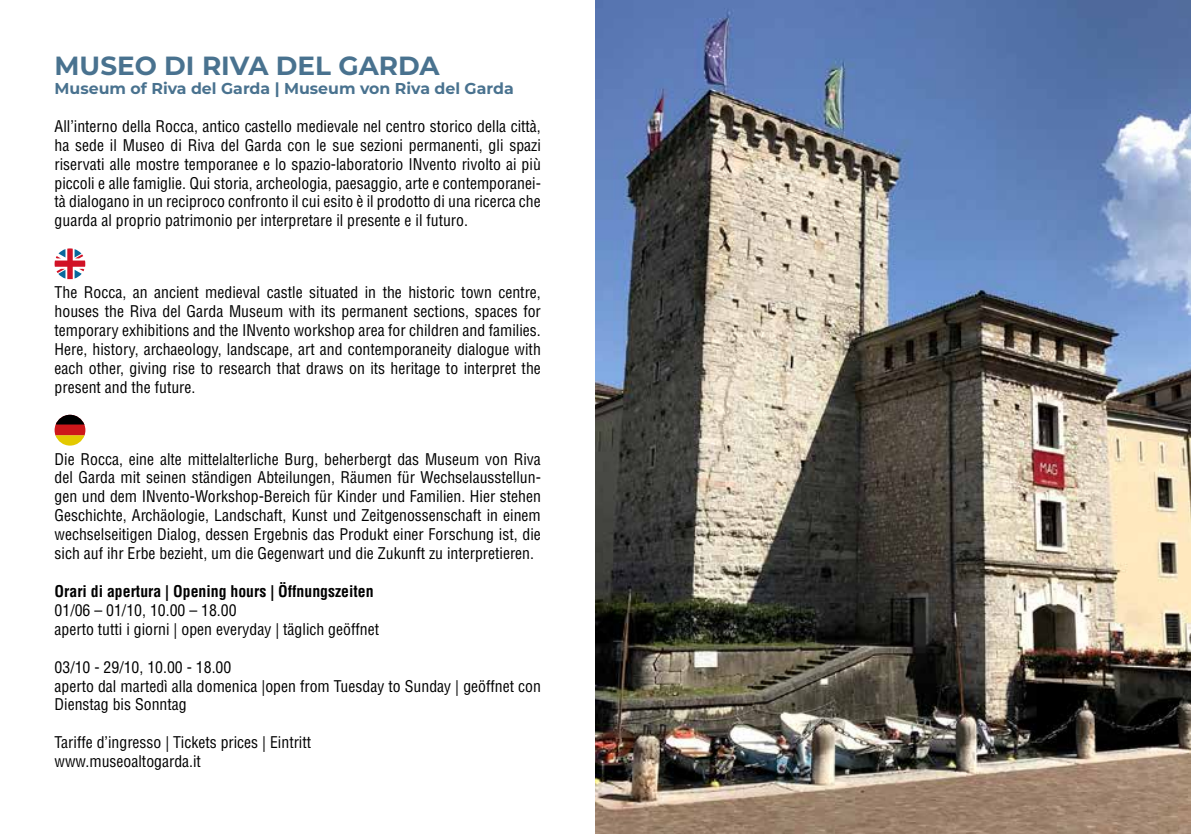
<style>
.page{position:relative;width:1191px;height:834px;background:#fff}
.page>*{position:absolute;margin:0;border:0;box-sizing:border-box;transform-origin:0 0}
.t1{font:700 26.25px "Montserrat";color:#49728f}
.t2{font:condensed 15.75px/18.9px "Helvetica LT Std";color:#000;text-align:justify}
.t3{font:700 condensed 15.75px "Helvetica LT Std";color:#000}
.t4{font:700 15.75px "Montserrat";color:#49728f}
</style>
<div class="page">
<svg style="left:55px;top:248px;width:30px;height:32px"></svg>
<svg style="left:55px;top:414px;width:30px;height:31px"></svg>
<img style="left:595px;top:0;width:596px;height:833px">
<h1 class="t1" style="left:55px;top:47px;width:387px">MUSEO DI RIVA DEL GARDA</h1>
<p class="t4" style="left:55px;top:77px;width:460px">Museum of Riva del Garda | Museum von Riva del Garda</p>
<p class="t2" style="left:55px;top:116px;width:488px">All’interno della Rocca, antico castello medievale nel centro storico della città, ha sede il Museo di Riva del Garda con le sue sezioni permanenti, gli spazi riservati alle mostre temporanee e lo spazio-laboratorio INvento rivolto ai più piccoli e alle famiglie. Qui storia, archeologia, paesaggio, arte e contemporanei&shy;tà dialogano in un reciproco confronto il cui esito è il prodotto di una ricerca che guarda al proprio patrimonio per interpretare il presente e il futuro.</p>
<p class="t2" style="left:55px;top:283px;width:488px">The Rocca, an ancient medieval castle situated in the historic town centre, houses the Riva del Garda Museum with its permanent sections, spaces for temporary exhibitions and the INvento workshop area for children and families.<br>Here, history, archaeology, landscape, art and contemporaneity dialogue with each other, giving rise to research that draws on its heritage to interpret the present and the future.</p>
<p class="t2" style="left:55px;top:449px;width:488px">Die Rocca, eine alte mittelalterliche Burg, beherbergt das Museum von Riva del Garda mit seinen ständigen Abteilungen, Räumen für Wechselausstellun&shy;gen und dem INvento-Workshop-Bereich für Kinder und Familien. Hier stehen Geschichte, Archäologie, Landschaft, Kunst und Zeitgenossenschaft in einem wechselseitigen Dialog, dessen Ergebnis das Produkt einer Forschung ist, die sich auf ihr Erbe bezieht, um die Gegenwart und die Zukunft zu interpretieren.</p>
<p class="t3" style="left:55px;top:581px;width:320px">Orari di apertura | Opening hours | Öffnungszeiten</p>
<p class="t2" style="left:55px;top:600px;width:326px">01/06 – 01/10, 10.00 – 18.00<br>aperto tutti i giorni | open everyday | täglich geöffnet</p>
<p class="t2" style="left:55px;top:657px;width:488px;text-align:left">03/10 - 29/10, 10.00 - 18.00<br>aperto dal martedì alla domenica |open from Tuesday to Sunday | geöffnet con<br>Dienstag bis Sonntag</p>
<p class="t2" style="left:55px;top:732px;width:258px">Tariffe d’ingresso | Tickets prices | Eintritt www.museoaltogarda.it</p>
</div>
